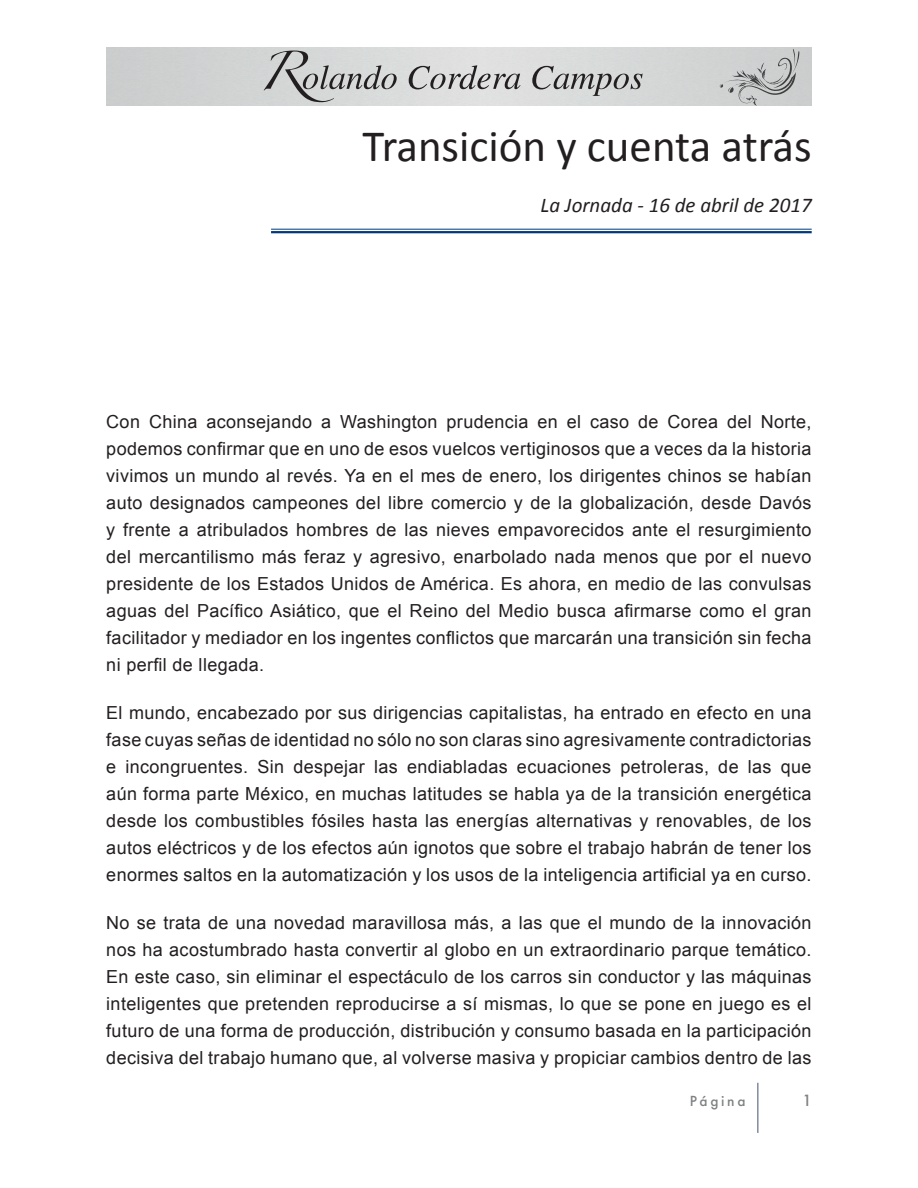
<style>
.page{position:relative;width:918px;height:1188px;background:#fff}
.page>*{position:absolute;margin:0;border:0;box-sizing:border-box;transform-origin:0 0}
.t1{font:45px "Calibri";color:#231f20}
.t2{font:italic 21px "Calibri";color:#231f20}
.t3{font:18px/27px "Arial";letter-spacing:.02em;color:#231f20;text-align:justify}
.t4{font:500 15px "Futura";color:#7e8182}
.t5{font:500 13.5px "Futura";letter-spacing:.2em;color:#7e8182}
</style>
<div class="page">
<svg style="left:264px;top:51px;width:133px;height:51px"></svg>
<svg style="left:409px;top:65px;width:112px;height:24px"></svg>
<svg style="left:532px;top:66px;width:111px;height:30px"></svg>
<svg style="left:719px;top:49px;width:80px;height:57px"></svg>
<hr style="left:757px;top:1083px;width:2px;height:50px;background:#848ba0">
<hr style="left:271px;top:229px;width:541px;height:1px;background:#013a7a">
<hr style="left:271px;top:231px;width:541px;height:2px;background:#013a7a">
<p class="t1" style="left:363px;top:118px;width:451px">Transición y cuenta atrás</p>
<p class="t2" style="left:541px;top:190px;width:273px">La Jornada - 16 de abril de 2017</p>
<p class="t3" style="left:106px;top:408px;width:707px">Con China aconsejando a Washington prudencia en el caso de Corea del Norte, podemos confirmar que en uno de esos vuelcos vertiginosos que a veces da la historia vivimos un mundo al revés. Ya en el mes de enero, los dirigentes chinos se habían auto designados campeones del libre comercio y de la globalización, desde Davós y frente a atribulados hombres de las nieves empavorecidos ante el resurgimiento del mercantilismo más feraz y agresivo, enarbolado nada menos que por el nuevo presidente de los Estados Unidos de América. Es ahora, en medio de las convulsas aguas del Pacífico Asiático, que el Reino del Medio busca afirmarse como el gran facilitador y mediador en los ingentes conflictos que marcarán una transición sin fecha ni perfil de llegada.</p>
<p class="t3" style="left:106px;top:699px;width:707px">El mundo, encabezado por sus dirigencias capitalistas, ha entrado en efecto en una fase cuyas señas de identidad no sólo no son claras sino agresivamente contradictorias e incongruentes. Sin despejar las endiabladas ecuaciones petroleras, de las que aún forma parte México, en muchas latitudes se habla ya de la transición energética desde los combustibles fósiles hasta las energías alternativas y renovables, de los autos eléctricos y de los efectos aún ignotos que sobre el trabajo habrán de tener los enormes saltos en la automatización y los usos de la inteligencia artificial ya en curso.</p>
<p class="t3" style="left:106px;top:910px;width:707px">No se trata de una novedad maravillosa más, a las que el mundo de la innovación nos ha acostumbrado hasta convertir al globo en un extraordinario parque temático.<br>En este caso, sin eliminar el espectáculo de los carros sin conductor y las máquinas inteligentes que pretenden reproducirse a sí mismas, lo que se pone en juego es el futuro de una forma de producción, distribución y consumo basada en la participación decisiva del trabajo humano que, al volverse masiva y propiciar cambios dentro de las</p>
<p class="t5" style="left:690px;top:1092px;width:57px">Página</p>
<p class="t4" style="left:802px;top:1091px;width:11px">1</p>
</div>
